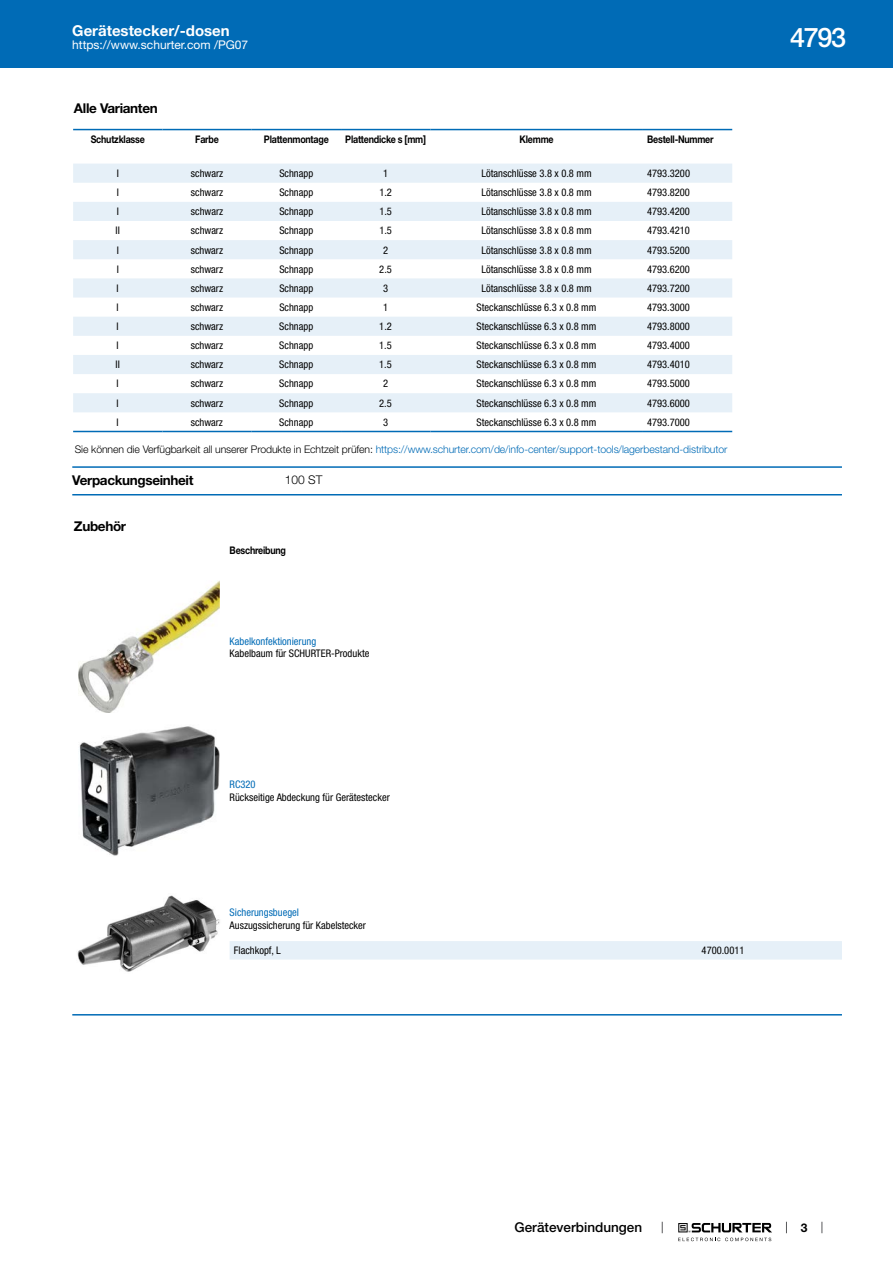
<style>
.page{position:relative;width:893px;height:1263px;background:#fff}
.page>*{position:absolute;margin:0;border:0;box-sizing:border-box;transform-origin:0 0}
.t1{font:500 27px "Helvetica Neue LT";color:#fff}
.t2{font:700 15px "Helvetica Neue LT";color:#fff}
.t3{font:700 13.5px "Helvetica Neue LT";letter-spacing:-.025em;color:#000}
.t4{font:500 13.5px "Helvetica Neue LT";color:#000}
.t5{font:12px "Helvetica Neue LT";color:#fff}
.t6{font:300 12px "Helvetica Neue LT";color:#000}
.t7{font:700 12px "Helvetica Neue LT";color:#000}
.t8{font:condensed 10.5px "Helvetica Neue LT";color:#000}
.t9{font:300 10.5px "Helvetica Neue LT";letter-spacing:-.01em;color:#006bb6}
.t10{font:700 10.5px "Helvetica Neue LT";letter-spacing:-.025em;color:#000;scale:.85 1}
.t11{font:condensed 10.5px "Helvetica Neue LT";color:#006bb6}
.s1{color:#000}
</style>
<div class="page">
<svg style="left:678px;top:1223px;width:94px;height:18px"></svg>
<div style="left:0;top:0;width:893px;height:68px;background:#006bb6"></div>
<svg style="left:73px;top:130px;width:659px;height:303px"></svg>
<svg style="left:73px;top:164px;width:659px;height:248px;fill:#e6f0f8"></svg>
<hr style="left:73px;top:129px;width:89px;height:1px;background:#006bb6">
<hr style="left:162px;top:129px;width:90px;height:1px;background:#006bb6">
<hr style="left:252px;top:129px;width:89px;height:1px;background:#006bb6">
<hr style="left:341px;top:129px;width:89px;height:1px;background:#006bb6">
<hr style="left:430px;top:129px;width:213px;height:1px;background:#006bb6">
<hr style="left:643px;top:129px;width:89px;height:1px;background:#006bb6">
<hr style="left:73px;top:431px;width:89px;height:1px;background:#006bb6">
<hr style="left:162px;top:431px;width:90px;height:1px;background:#006bb6">
<hr style="left:252px;top:431px;width:89px;height:1px;background:#006bb6">
<hr style="left:341px;top:431px;width:89px;height:1px;background:#006bb6">
<hr style="left:430px;top:431px;width:213px;height:1px;background:#006bb6">
<hr style="left:643px;top:431px;width:89px;height:1px;background:#006bb6">
<hr style="left:72px;top:466px;width:770px;height:2px;background:#006bb6">
<hr style="left:72px;top:494px;width:770px;height:1px;background:#006bb6">
<img style="left:78px;top:581px;width:141px;height:132px">
<img style="left:79px;top:726px;width:140px;height:130px">
<svg style="left:230px;top:959px;width:612px;height:1px"></svg>
<img style="left:77px;top:895px;width:143px;height:77px">
<div style="left:230px;top:941px;width:612px;height:18px;background:#e6f0f8"></div>
<hr style="left:72px;top:1014px;width:770px;height:1px;background:#006bb6">
<h2 class="t2" style="left:72px;top:21px;width:159px">Gerätestecker/-dosen</h2>
<p class="t5" style="left:72px;top:38px;width:178px">https://www.schurter.com /PG07</p>
<p class="t3" style="left:74px;top:99px;width:85px">Alle Varianten</p>
<p class="t10" style="left:91px;top:133px;width:65px">Schutzklasse</p>
<p class="t10" style="left:195px;top:133px;width:29px">Farbe</p>
<p class="t10" style="left:264px;top:133px;width:78px">Plattenmontage</p>
<p class="t10" style="left:345px;top:133px;width:97px">Plattendicke s [mm]</p>
<p class="t10" style="left:520px;top:133px;width:42px">Klemme</p>
<p class="t10" style="left:647px;top:133px;width:80px">Bestell-Nummer</p>
<p class="t8" style="left:117px;top:167px;width:4px">I</p>
<p class="t8" style="left:191px;top:167px;width:34px">schwarz</p>
<p class="t8" style="left:279px;top:167px;width:35px">Schnapp</p>
<p class="t8" style="left:383px;top:167px;width:7px">1</p>
<p class="t8" style="left:482px;top:167px;width:112px">Lötanschlüsse 3.8 x 0.8 mm</p>
<p class="t8" style="left:647px;top:167px;width:44px">4793.3200</p>
<p class="t8" style="left:117px;top:186px;width:4px">I</p>
<p class="t8" style="left:191px;top:186px;width:34px">schwarz</p>
<p class="t8" style="left:279px;top:186px;width:35px">Schnapp</p>
<p class="t8" style="left:379px;top:186px;width:14px">1.2</p>
<p class="t8" style="left:482px;top:186px;width:112px">Lötanschlüsse 3.8 x 0.8 mm</p>
<p class="t8" style="left:647px;top:186px;width:44px">4793.8200</p>
<p class="t8" style="left:117px;top:205px;width:4px">I</p>
<p class="t8" style="left:191px;top:205px;width:34px">schwarz</p>
<p class="t8" style="left:279px;top:205px;width:35px">Schnapp</p>
<p class="t8" style="left:379px;top:205px;width:14px">1.5</p>
<p class="t8" style="left:482px;top:205px;width:112px">Lötanschlüsse 3.8 x 0.8 mm</p>
<p class="t8" style="left:647px;top:205px;width:44px">4793.4200</p>
<p class="t8" style="left:116px;top:225px;width:6px">II</p>
<p class="t8" style="left:191px;top:225px;width:34px">schwarz</p>
<p class="t8" style="left:279px;top:225px;width:35px">Schnapp</p>
<p class="t8" style="left:379px;top:225px;width:14px">1.5</p>
<p class="t8" style="left:482px;top:225px;width:112px">Lötanschlüsse 3.8 x 0.8 mm</p>
<p class="t8" style="left:647px;top:225px;width:44px">4793.4210</p>
<p class="t8" style="left:117px;top:244px;width:4px">I</p>
<p class="t8" style="left:191px;top:244px;width:34px">schwarz</p>
<p class="t8" style="left:279px;top:244px;width:35px">Schnapp</p>
<p class="t8" style="left:383px;top:244px;width:7px">2</p>
<p class="t8" style="left:481px;top:244px;width:112px">Lötanschlüsse 3.8 x 0.8 mm</p>
<p class="t8" style="left:647px;top:244px;width:44px">4793.5200</p>
<p class="t8" style="left:117px;top:263px;width:4px">I</p>
<p class="t8" style="left:191px;top:263px;width:34px">schwarz</p>
<p class="t8" style="left:279px;top:263px;width:35px">Schnapp</p>
<p class="t8" style="left:379px;top:263px;width:14px">2.5</p>
<p class="t8" style="left:481px;top:263px;width:112px">Lötanschlüsse 3.8 x 0.8 mm</p>
<p class="t8" style="left:647px;top:263px;width:44px">4793.6200</p>
<p class="t8" style="left:117px;top:282px;width:4px">I</p>
<p class="t8" style="left:191px;top:282px;width:34px">schwarz</p>
<p class="t8" style="left:279px;top:282px;width:35px">Schnapp</p>
<p class="t8" style="left:383px;top:282px;width:7px">3</p>
<p class="t8" style="left:481px;top:282px;width:112px">Lötanschlüsse 3.8 x 0.8 mm</p>
<p class="t8" style="left:647px;top:282px;width:44px">4793.7200</p>
<p class="t8" style="left:117px;top:301px;width:4px">I</p>
<p class="t8" style="left:191px;top:301px;width:34px">schwarz</p>
<p class="t8" style="left:279px;top:301px;width:35px">Schnapp</p>
<p class="t8" style="left:383px;top:301px;width:7px">1</p>
<p class="t8" style="left:477px;top:301px;width:121px">Steckanschlüsse 6.3 x 0.8 mm</p>
<p class="t8" style="left:647px;top:301px;width:44px">4793.3000</p>
<p class="t8" style="left:117px;top:320px;width:4px">I</p>
<p class="t8" style="left:191px;top:320px;width:34px">schwarz</p>
<p class="t8" style="left:279px;top:320px;width:35px">Schnapp</p>
<p class="t8" style="left:379px;top:320px;width:14px">1.2</p>
<p class="t8" style="left:477px;top:320px;width:121px">Steckanschlüsse 6.3 x 0.8 mm</p>
<p class="t8" style="left:647px;top:320px;width:44px">4793.8000</p>
<p class="t8" style="left:117px;top:339px;width:4px">I</p>
<p class="t8" style="left:191px;top:339px;width:34px">schwarz</p>
<p class="t8" style="left:279px;top:339px;width:35px">Schnapp</p>
<p class="t8" style="left:379px;top:339px;width:14px">1.5</p>
<p class="t8" style="left:477px;top:339px;width:121px">Steckanschlüsse 6.3 x 0.8 mm</p>
<p class="t8" style="left:647px;top:339px;width:44px">4793.4000</p>
<p class="t8" style="left:116px;top:358px;width:6px">II</p>
<p class="t8" style="left:191px;top:358px;width:34px">schwarz</p>
<p class="t8" style="left:279px;top:358px;width:35px">Schnapp</p>
<p class="t8" style="left:379px;top:358px;width:14px">1.5</p>
<p class="t8" style="left:477px;top:358px;width:121px">Steckanschlüsse 6.3 x 0.8 mm</p>
<p class="t8" style="left:647px;top:358px;width:44px">4793.4010</p>
<p class="t8" style="left:117px;top:378px;width:4px">I</p>
<p class="t8" style="left:191px;top:378px;width:34px">schwarz</p>
<p class="t8" style="left:279px;top:378px;width:35px">Schnapp</p>
<p class="t8" style="left:383px;top:378px;width:7px">2</p>
<p class="t8" style="left:477px;top:378px;width:121px">Steckanschlüsse 6.3 x 0.8 mm</p>
<p class="t8" style="left:647px;top:378px;width:44px">4793.5000</p>
<p class="t8" style="left:117px;top:397px;width:4px">I</p>
<p class="t8" style="left:191px;top:397px;width:34px">schwarz</p>
<p class="t8" style="left:279px;top:397px;width:35px">Schnapp</p>
<p class="t8" style="left:379px;top:397px;width:14px">2.5</p>
<p class="t8" style="left:477px;top:397px;width:121px">Steckanschlüsse 6.3 x 0.8 mm</p>
<p class="t8" style="left:647px;top:397px;width:44px">4793.6000</p>
<p class="t8" style="left:117px;top:416px;width:4px">I</p>
<p class="t8" style="left:191px;top:416px;width:34px">schwarz</p>
<p class="t8" style="left:279px;top:416px;width:35px">Schnapp</p>
<p class="t8" style="left:383px;top:416px;width:7px">3</p>
<p class="t8" style="left:477px;top:416px;width:121px">Steckanschlüsse 6.3 x 0.8 mm</p>
<p class="t8" style="left:647px;top:416px;width:44px">4793.7000</p>
<p class="t9" style="left:75px;top:442px;width:654px"><span class="s1">Sie können die Verfügbarkeit all unserer Produkte in Echtzeit prüfen:</span> https://www.schurter.com/de/info-center/support-tools/lagerbestand-distributor</p>
<p class="t3" style="left:72px;top:472px;width:123px">Verpackungseinheit</p>
<p class="t6" style="left:285px;top:473px;width:39px">100 ST</p>
<p class="t3" style="left:74px;top:518px;width:54px">Zubehör</p>
<p class="t10" style="left:230px;top:544px;width:68px">Beschreibung</p>
<p class="t11" style="left:230px;top:635px;width:88px">Kabelkonfektionierung</p>
<p class="t8" style="left:230px;top:647px;width:141px">Kabelbaum für SCHURTER-Produkte</p>
<h1 class="t1" style="left:790px;top:21px;width:57px">4793</h1>
<p class="t11" style="left:230px;top:778px;width:28px">RC320</p>
<p class="t8" style="left:230px;top:791px;width:162px">Rückseitige Abdeckung für Gerätestecker</p>
<p class="t11" style="left:230px;top:906px;width:71px">Sicherungsbuegel</p>
<p class="t8" style="left:230px;top:919px;width:138px">Auszugssicherung für Kabelstecker</p>
<p class="t8" style="left:234px;top:945px;width:49px">Flachkopf, L</p>
<p class="t8" style="left:702px;top:945px;width:44px">4700.0011</p>
<p class="t4" style="left:515px;top:1219px;width:129px">Geräteverbindungen</p>
<p class="t7" style="left:801px;top:1220px;width:8px">3</p>
</div>
